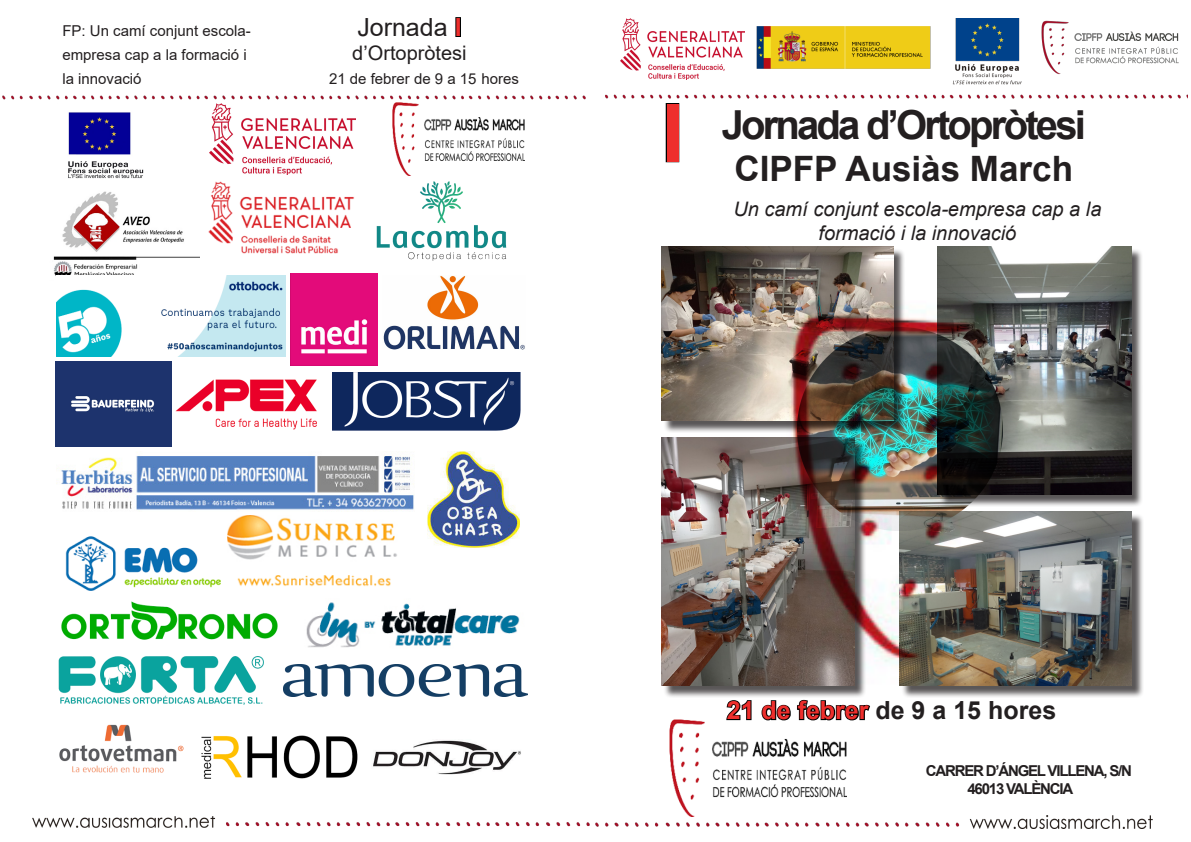
<style>
.page{position:relative;width:1191px;height:842px;background:#fff}
.page>*{position:absolute;margin:0;border:0;box-sizing:border-box;transform-origin:0 0}
.tabula_rasa{font:700 80px "Arial";color:#ee2e2c}
.tabula_rasa-2{font:700 40px "Arial";letter-spacing:-.07em;color:#231f20}
.tabula_rasa-3{font:700 35px "Arial";color:#231f20}
.tabula_rasa-4{font:700 25px "Arial";color:#231f20}
.tabula_rasa-5{font:25px "Arial";color:#231f20}
.tabula_rasa-6{font:italic 20px/24px "Arial";color:#231f20;text-align:center}
.tabula_rasa-7{font:20px "Arial";color:#231f20}
.tabula_rasa-8{font:15px "Arial";color:#231f20}
.tabula_rasa-9{font:700 15px "Arial";letter-spacing:-.08em;color:#231f20}
.s1{font-weight:700;color:#ee2e2c}
.s2{color:#ee2e2c}
</style>
<div class="page">
<img style="left:33px;top:816px;width:557px;height:12px">
<img style="left:210px;top:103px;width:145px;height:71px">
<img style="left:68px;top:112px;width:76px;height:67px">
<img style="left:392px;top:103px;width:132px;height:72px">
<img style="left:2px;top:95px;width:583px;height:8px">
<img style="left:595px;top:815px;width:557px;height:13px">
<img style="left:620px;top:19px;width:559px;height:66px">
<img style="left:621px;top:19px;width:123px;height:60px">
<img style="left:605px;top:94px;width:583px;height:13px">
<div style="left:939px;top:248px;width:204px;height:259px;background:#231f20;opacity:.75"></div>
<img style="left:938px;top:247px;width:193px;height:248px">
<img style="left:661px;top:438px;width:22px;height:248px">
<img style="left:661px;top:247px;width:232px;height:173px">
<div style="left:665px;top:103px;width:14px;height:59px;border:2px solid #000"></div>
<div style="left:901px;top:513px;width:243px;height:185px;background:#231f20;opacity:.75"></div>
<img style="left:1116px;top:512px;width:15px;height:174px">
<img style="left:683px;top:266px;width:433px;height:432px">
<img style="left:669px;top:719px;width:177px;height:97px">
<svg style="left:725px;top:700px;width:27px;height:21px"></svg>
<svg style="left:760px;top:699px;width:110px;height:23px"></svg>
<img style="left:208px;top:181px;width:146px;height:73px">
<img style="left:53px;top:191px;width:147px;height:85px">
<img style="left:376px;top:182px;width:131px;height:79px">
<img style="left:57px;top:276px;width:229px;height:80px">
<img style="left:383px;top:276px;width:142px;height:73px">
<img style="left:291px;top:274px;width:86px;height:91px">
<img style="left:55px;top:361px;width:116px;height:86px">
<img style="left:332px;top:372px;width:189px;height:59px">
<img style="left:58px;top:656px;width:205px;height:48px">
<img style="left:306px;top:602px;width:214px;height:46px">
<img style="left:61px;top:455px;width:353px;height:55px">
<img style="left:227px;top:516px;width:170px;height:71px">
<img style="left:61px;top:601px;width:217px;height:39px">
<img style="left:65px;top:536px;width:155px;height:55px">
<img style="left:176px;top:380px;width:141px;height:49px">
<img style="left:427px;top:452px;width:92px;height:96px">
<img style="left:59px;top:724px;width:125px;height:49px">
<img style="left:284px;top:664px;width:244px;height:32px">
<img style="left:201px;top:735px;width:157px;height:44px">
<img style="left:373px;top:740px;width:148px;height:35px">
<div style="left:455px;top:17px;width:6px;height:20px;border:2px solid #000"></div>
<p class="tabula_rasa-8" style="left:62px;top:20px;width:190px">FP: Un camí conjunt escola-</p>
<p class="tabula_rasa-8" style="left:62px;top:44px;width:186px">empresa cap a la formació i</p>
<p class="tabula_rasa-8" style="left:62px;top:68px;width:81px">la innovació</p>
<p class="tabula_rasa-5" style="left:357px;top:10px;width:106px">Jornada <span class="s1">I</span></p>
<p class="tabula_rasa-7" style="left:352px;top:39px;width:116px">d’Ortopròtesi</p>
<p class="tabula_rasa-8" style="left:329px;top:68px;width:191px">21 de febrer de 9 a 15 hores</p>
<p class="tabula_rasa" style="left:661px;top:77px;width:24px">I</p>
<p class="tabula_rasa-2" style="left:721px;top:96px;width:366px">Jornada d’Ortopròtesi</p>
<p class="tabula_rasa-3" style="left:734px;top:144px;width:340px">CIPFP Ausiàs March</p>
<p class="tabula_rasa-6" style="left:733px;top:198px;width:369px">Un camí conjunt escola-empresa cap a la formació i la innovació</p>
<p class="tabula_rasa-4" style="left:727px;top:693px;width:331px"><span class="s2">21 de febrer</span> de 9 a 15 hores</p>
<p class="tabula_rasa-9" style="left:926px;top:760px;width:208px">CARRER D’ÁNGEL VILLENA, S/N</p>
<p class="tabula_rasa-9" style="left:967px;top:778px;width:107px">46013 VALÈNCIA</p>
</div>
